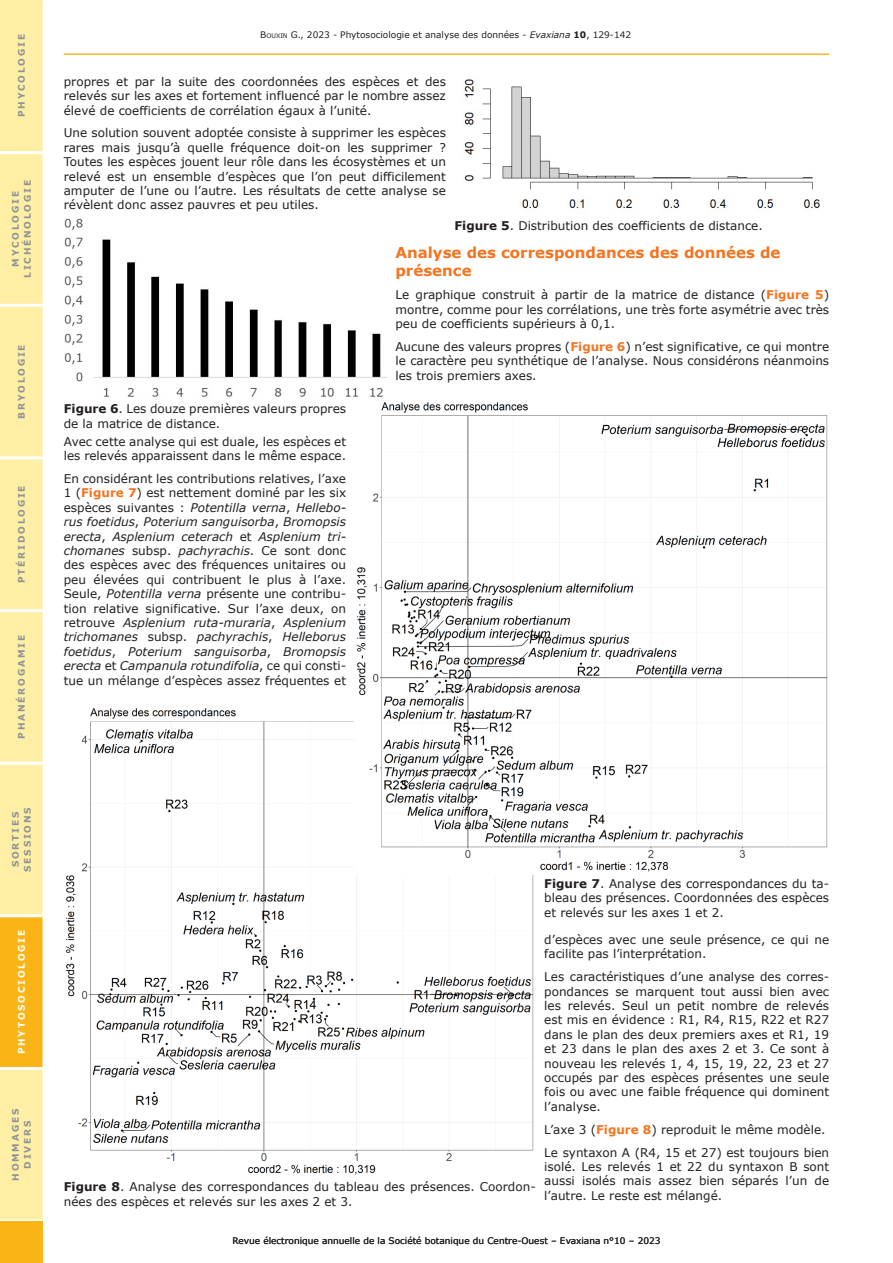
<style>
.page{position:relative;width:893px;height:1263px;background:#fff}
.page>*{position:absolute;margin:0;border:0;box-sizing:border-box;transform-origin:0 0}
.Titre_2{font:700 15px/18px "Verdana";color:#f47521}
.t1{font:12px/14.4px "Verdana";color:#231f20;text-align:justify}
.t2{font:9px "Verdana";color:#231f20}
.t3{font:700 9px/12px "Verdana";letter-spacing:.2em;color:#8f9297;text-align:center}
.t4{font:700 9px "Verdana";letter-spacing:.2em;color:#fff}
.s1{font-style:inherit}
.s2{font-size:6.3px}
.s3{font-style:italic}
.s4{font-weight:700}
.s5{font-weight:700;color:#f47521}
</style>
<div class="page">
<div style="left:0;top:1px;width:43px;height:1218px;background:#ffefa4"></div>
<div style="left:0;top:917px;width:43px;height:150px;background:#fbb416"></div>
<hr style="left:0;top:1067px;width:43px;height:3px;background:#fff">
<hr style="left:0;top:914px;width:43px;height:3px;background:#fff">
<hr style="left:0;top:762px;width:43px;height:3px;background:#fff">
<hr style="left:0;top:609px;width:43px;height:3px;background:#fff">
<hr style="left:0;top:456px;width:43px;height:3px;background:#fff">
<hr style="left:0;top:304px;width:43px;height:3px;background:#fff">
<hr style="left:0;top:151px;width:43px;height:3px;background:#fff">
<hr style="left:0;top:0;width:43px;height:1px;background:#ffefa4">
<hr style="left:64px;top:54px;width:765px;height:1px;background:#fbb416">
<div style="left:0;top:1221px;width:43px;height:42px;background:#fbb416"></div>
<img style="left:462px;top:79px;width:358px;height:131px">
<img style="left:64px;top:218px;width:323px;height:179px">
<img style="left:65px;top:708px;width:469px;height:467px">
<img style="left:355px;top:402px;width:473px;height:472px">
<p class="t3" style="left:16px;top:117px;width:84px;rotate:-90deg">PHYCOLOGIE</p>
<p class="t3" style="left:10px;top:278px;width:99px;rotate:-90deg">MYCOLOGIE<br>LICHÉNOLOGIE</p>
<p class="t3" style="left:16px;top:419px;width:76px;rotate:-90deg">BRYOLOGIE</p>
<p class="t3" style="left:16px;top:583px;width:99px;rotate:-90deg">PTÉRIDOLOGIE</p>
<p class="t3" style="left:16px;top:738px;width:105px;rotate:-90deg">PHANÉROGAMIE</p>
<p class="t3" style="left:10px;top:872px;width:66px;rotate:-90deg">SORTIES<br>SESSIONS</p>
<p class="t4" style="left:16px;top:1054px;width:126px;rotate:-90deg">PHYTOSOCIOLOGIE</p>
<p class="t3" style="left:10px;top:1180px;width:73px;rotate:-90deg">HOMMAGES<br>DIVERS</p>
<p class="t2" style="left:260px;top:29px;width:372px"><span class="s1">B</span><span class="s2">OUXIN</span> <span class="s1">G.</span>, 2023 - Phytosociologie et analyse des données - <span class="s3">Evaxiana</span> <span class="s4">10</span>, 129-142</p>
<p class="t1" style="left:64px;top:74px;width:384px">propres et par la suite des coordonnées des espèces et des relevés sur les axes et fortement influencé par le nombre assez élevé de coefficients de corrélation égaux à l’unité.</p>
<p class="t1" style="left:64px;top:126px;width:384px">Une solution souvent adoptée consiste à supprimer les espèces rares mais jusqu’à quelle fréquence doit-on les supprimer ?<br>Toutes les espèces jouent leur rôle dans les écosystèmes et un relevé est un ensemble d’espèces que l’on peut difficilement amputer de l’une ou l’autre. Les résultats de cette analyse se révèlent donc assez pauvres et peu utiles.</p>
<p class="Titre_2" style="left:395px;top:244px;width:387px">Analyse des correspondances des données de présence</p>
<p class="t1" style="left:395px;top:288px;width:435px">Le graphique construit à partir de la matrice de distance (<span class="s5">Figure 5</span>) montre, comme pour les corrélations, une très forte asymétrie avec très peu de coefficients supérieurs à 0,1.</p>
<p class="t1" style="left:395px;top:339px;width:435px">Aucune des valeurs propres (<span class="s5">Figure 6</span>) n’est significative, ce qui montre le caractère peu synthétique de l’analyse. Nous considérons néanmoins les trois premiers axes.</p>
<p class="t1" style="left:454px;top:218px;width:310px"><span class="s4">Figure 5</span>. Distribution des coefficients de distance.</p>
<p class="t1" style="left:64px;top:402px;width:284px"><span class="s4">Figure 6</span>. Les douze premières valeurs propres de la matrice de distance.</p>
<p class="t1" style="left:64px;top:434px;width:284px">Avec cette analyse qui est duale, les espèces et les relevés apparaissent dans le même espace.</p>
<p class="t1" style="left:64px;top:472px;width:284px">En considérant les contributions relatives, l’axe 1 (<span class="s5">Figure 7</span>) est nettement dominé par les six espèces suivantes : <span class="s3">Potentilla verna</span>, <span class="s3">Hellebo&shy;rus foetidus</span>, <span class="s3">Poterium sanguisorba</span>, <span class="s3">Bromopsis erecta</span>, <span class="s3">Asplenium ceterach</span> et <span class="s3">Asplenium tri&shy;chomanes</span> subsp. <span class="s3">pachyrachis</span>. Ce sont donc des espèces avec des fréquences unitaires ou peu élevées qui contribuent le plus à l’axe.<br>Seule, <span class="s3">Potentilla verna</span> présente une contribu&shy;tion relative significative. Sur l’axe deux, on retrouve <span class="s3">Asplenium ruta-muraria</span>, <span class="s3">Asplenium trichomanes</span> subsp. <span class="s3">pachyrachis</span>, <span class="s3">Helleborus foetidus</span>, <span class="s3">Poterium sanguisorba</span>, <span class="s3">Bromopsis erecta</span> et <span class="s3">Campanula rotundifolia</span>, ce qui consti&shy;tue un mélange d’espèces assez fréquentes et</p>
<p class="t1" style="left:64px;top:1180px;width:473px"><span class="s4">Figure 8</span>. Analyse des correspondances du tableau des présences. Coordon&shy;nées des espèces et relevés sur les axes 2 et 3.</p>
<p class="t1" style="left:544px;top:876px;width:286px"><span class="s4">Figure 7</span>. Analyse des correspondances du ta&shy;bleau des présences. Coordonnées des espèces et relevés sur les axes 1 et 2.</p>
<p class="t1" style="left:544px;top:932px;width:286px">d’espèces avec une seule présence, ce qui ne facilite pas l’interprétation.</p>
<p class="t1" style="left:544px;top:970px;width:286px">Les caractéristiques d’une analyse des corres&shy;pondances se marquent tout aussi bien avec les relevés. Seul un petit nombre de relevés est mis en évidence : R1, R4, R15, R22 et R27 dans le plan des deux premiers axes et R1, 19 et 23 dans le plan des axes 2 et 3. Ce sont à nouveau les relevés 1, 4, 15, 19, 22, 23 et 27 occupés par des espèces présentes une seule fois ou avec une faible fréquence qui dominent l’analyse.</p>
<p class="t1" style="left:544px;top:1122px;width:283px">L’axe 3 (<span class="s5">Figure 8</span>) reproduit le même modèle.</p>
<p class="t1" style="left:544px;top:1145px;width:286px">Le syntaxon A (R4, 15 et 27) est toujours bien isolé. Les relevés 1 et 22 du syntaxon B sont aussi isolés mais assez bien séparés l’un de l’autre. Le reste est mélangé.</p>
<p class="t2" style="left:232px;top:1235px;width:430px">Revue électronique annuelle de la Société botanique du Centre-Ouest – Evaxiana n°10 – 2023</p>
</div>
